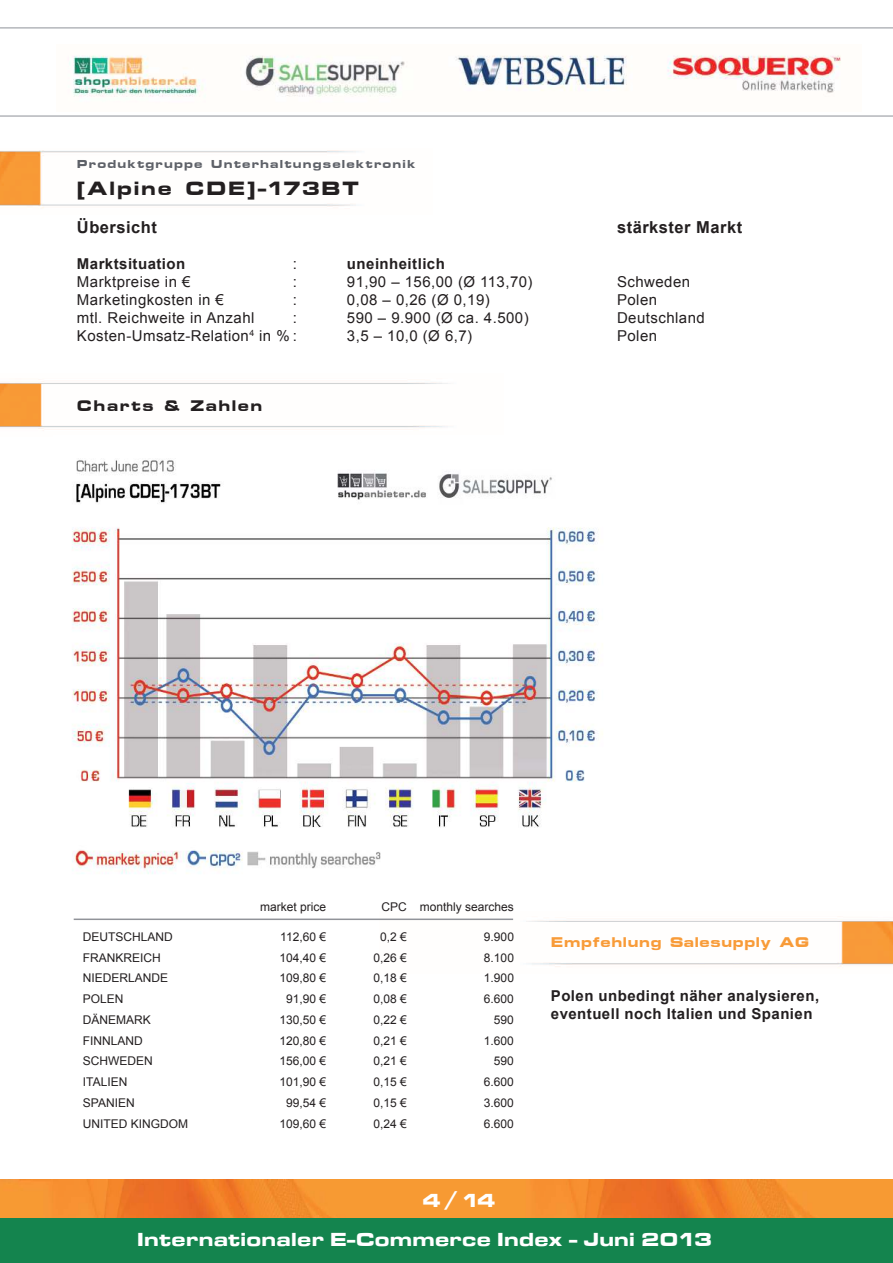
<style>
.page{position:relative;width:893px;height:1263px;background:#fff}
.page>*{position:absolute;margin:0;border:0;box-sizing:border-box;transform-origin:0 0}
.t1{font:22.5px "Microstyle Bold Extended ATT";letter-spacing:.075em;color:#231f20}
.t2{font:19.5px/39.3px "Microgramma D Bold Exte";letter-spacing:.05em;color:#fff}
.t3{font:18px "Microstyle Bold Extended ATT";letter-spacing:.075em;color:#231f20}
.t4{font:700 16.5px "Arial";letter-spacing:.03em;color:#231f20}
.t5{font:16.5px "Microstyle Bold Extended ATT";letter-spacing:.03em;color:#f89b38}
.t6{font:15px "Arial";letter-spacing:.03em;color:#231f20}
.t7{font:700 15px/18px "Arial";letter-spacing:.03em;color:#231f20}
.t8{font:13.5px "Microstyle Bold Extended ATT";letter-spacing:.075em;color:#5e6168}
.t9{font:12px "Arial";color:#231f20}
</style>
<div class="page">
<img style="left:0;top:1180px;width:893px;height:39px">
<div style="left:0;top:1219px;width:893px;height:44px;background:#14844e"></div>
<img style="left:513px;top:919px;width:380px;height:49px">
<img style="left:0;top:379px;width:448px;height:52px">
<img style="left:0;top:150px;width:359px;height:58px">
<img style="left:69px;top:55px;width:772px;height:42px">
<hr style="left:74px;top:918px;width:439px;height:2px;background:#919399">
<hr style="left:0;top:27px;width:893px;height:2px;background:#b4b6bb">
<hr style="left:0;top:115px;width:893px;height:2px;background:#b4b6bb">
<img style="left:72px;top:460px;width:531px;height:414px">
<p class="t8" style="left:77px;top:157px;width:340px">Produktgruppe Unterhaltungselektronik</p>
<h1 class="t1" style="left:77px;top:176px;width:284px">[Alpine CDE]-173BT</h1>
<h3 class="t4" style="left:77px;top:216px;width:82px">Übersicht</h3>
<h3 class="t4" style="left:617px;top:216px;width:127px">stärkster Markt</h3>
<p class="t7" style="left:77px;top:255px;width:110px">Marktsituation</p>
<p class="t6" style="left:293px;top:254px;width:6px">:</p>
<p class="t7" style="left:347px;top:255px;width:99px">uneinheitlich</p>
<p class="t6" style="left:77px;top:272px;width:115px">Marktpreise in €</p>
<p class="t6" style="left:293px;top:272px;width:6px">:</p>
<p class="t6" style="left:347px;top:272px;width:187px">91,90 – 156,00 (Ø 113,70)</p>
<p class="t6" style="left:617px;top:272px;width:75px">Schweden</p>
<p class="t6" style="left:77px;top:290px;width:148px">Marketingkosten in €</p>
<p class="t6" style="left:293px;top:290px;width:6px">:</p>
<p class="t6" style="left:347px;top:290px;width:144px">0,08 – 0,26 (Ø 0,19)</p>
<p class="t6" style="left:617px;top:290px;width:42px">Polen</p>
<p class="t6" style="left:77px;top:308px;width:179px">mtl. Reichweite in Anzahl</p>
<p class="t6" style="left:293px;top:308px;width:6px">:</p>
<p class="t6" style="left:347px;top:308px;width:183px">590 – 9.900 (Ø ca. 4.500)</p>
<p class="t6" style="left:617px;top:308px;width:89px">Deutschland</p>
<p class="t6" style="left:77px;top:326px;width:222px">Kosten-Umsatz-Relation<sup>4</sup> in % :</p>
<p class="t6" style="left:347px;top:326px;width:127px">3,5 – 10,0 (Ø 6,7)</p>
<p class="t6" style="left:617px;top:326px;width:42px">Polen</p>
<h3 class="t3" style="left:77px;top:396px;width:187px">Charts &amp; Zahlen</h3>
<p class="t9" style="left:260px;top:898px;width:68px">market price</p>
<p class="t9" style="left:382px;top:898px;width:134px">CPC monthly searches</p>
<p class="t9" style="left:83px;top:929px;width:91px">DEUTSCHLAND</p>
<p class="t9" style="left:280px;top:929px;width:47px">112,60 €</p>
<p class="t9" style="left:380px;top:929px;width:28px">0,2 €</p>
<p class="t9" style="left:484px;top:929px;width:32px">9.900</p>
<p class="t9" style="left:83px;top:950px;width:79px">FRANKREICH</p>
<p class="t9" style="left:279px;top:950px;width:48px">104,40 €</p>
<p class="t9" style="left:374px;top:950px;width:35px">0,26 €</p>
<p class="t9" style="left:484px;top:950px;width:32px">8.100</p>
<p class="t9" style="left:83px;top:970px;width:87px">NIEDERLANDE</p>
<p class="t9" style="left:279px;top:970px;width:48px">109,80 €</p>
<p class="t9" style="left:374px;top:970px;width:35px">0,18 €</p>
<p class="t9" style="left:484px;top:970px;width:32px">1.900</p>
<p class="t9" style="left:83px;top:991px;width:42px">POLEN</p>
<p class="t9" style="left:286px;top:991px;width:42px">91,90 €</p>
<p class="t9" style="left:373px;top:991px;width:35px">0,08 €</p>
<p class="t9" style="left:484px;top:991px;width:32px">6.600</p>
<p class="t9" style="left:83px;top:1012px;width:70px">DÄNEMARK</p>
<p class="t9" style="left:279px;top:1012px;width:48px">130,50 €</p>
<p class="t9" style="left:373px;top:1012px;width:35px">0,22 €</p>
<p class="t9" style="left:494px;top:1012px;width:22px">590</p>
<p class="t9" style="left:83px;top:1032px;width:61px">FINNLAND</p>
<p class="t9" style="left:279px;top:1032px;width:48px">120,80 €</p>
<p class="t9" style="left:373px;top:1032px;width:35px">0,21 €</p>
<p class="t9" style="left:484px;top:1032px;width:32px">1.600</p>
<p class="t9" style="left:83px;top:1053px;width:71px">SCHWEDEN</p>
<p class="t9" style="left:279px;top:1053px;width:48px">156,00 €</p>
<p class="t9" style="left:373px;top:1053px;width:35px">0,21 €</p>
<p class="t9" style="left:494px;top:1053px;width:22px">590</p>
<p class="t9" style="left:83px;top:1074px;width:46px">ITALIEN</p>
<p class="t9" style="left:279px;top:1074px;width:48px">101,90 €</p>
<p class="t9" style="left:373px;top:1074px;width:35px">0,15 €</p>
<p class="t9" style="left:484px;top:1074px;width:32px">6.600</p>
<p class="t9" style="left:83px;top:1095px;width:53px">SPANIEN</p>
<p class="t9" style="left:286px;top:1095px;width:42px">99,54 €</p>
<p class="t9" style="left:373px;top:1095px;width:35px">0,15 €</p>
<p class="t9" style="left:484px;top:1095px;width:32px">3.600</p>
<p class="t9" style="left:83px;top:1115px;width:107px">UNITED KINGDOM</p>
<p class="t9" style="left:279px;top:1115px;width:48px">109,60 €</p>
<p class="t9" style="left:373px;top:1115px;width:35px">0,24 €</p>
<p class="t9" style="left:484px;top:1115px;width:32px">6.600</p>
<h3 class="t5" style="left:551px;top:933px;width:260px">Empfehlung Salesupply AG</h3>
<p class="t7" style="left:551px;top:987px;width:270px">Polen unbedingt näher analysieren, eventuell noch Italien und Spanien</p>
<h2 class="t2" style="left:138px;top:1180px;width:576px;text-indent:285px">4 / 14<br>Internationaler E-Commerce Index - Juni 2013</h2>
</div>
